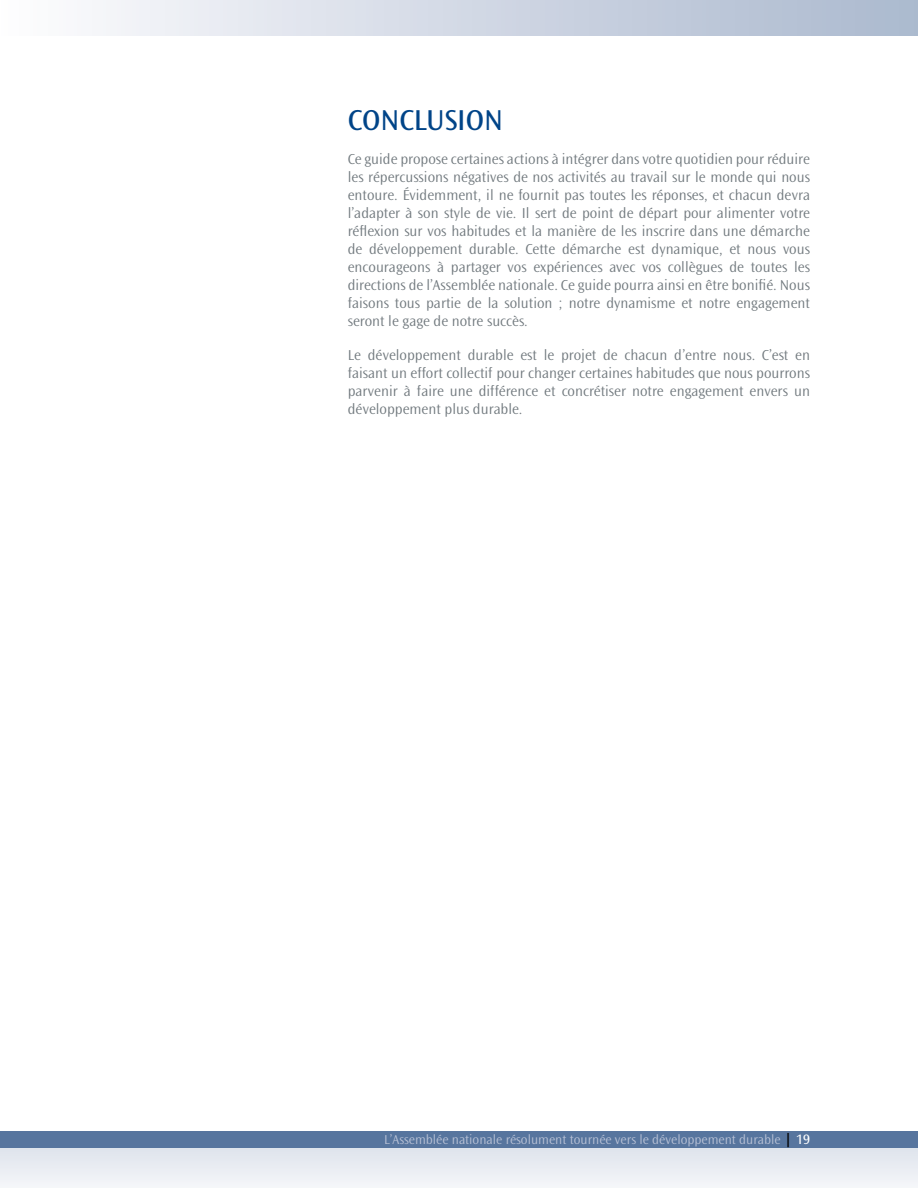
<style>
.page{position:relative;width:918px;height:1188px;background:#fff}
.page>*{position:absolute;margin:0;border:0;box-sizing:border-box;transform-origin:0 0}
.t1{font:30px "Ocean Sans";color:#048}
.t2{font:300 15px/18px "Ocean Sans Std";color:#70787d;text-align:justify}
.t3{font:300 13.5px "Ocean Sans Std";color:#b9c2d6}
.s1{font-weight:700;font-size:14.25px;color:#000}
.s2{font-weight:400;font-size:14.25px;color:#fff}
</style>
<div class="page">
<div style="left:0;top:1146px;width:918px;height:42px;background:#e9ecf2"></div>
<div style="left:0;top:0;width:918px;height:36px;background:linear-gradient(to right,#fdfcfe,#aab8ce)"></div>
<div style="left:0;top:1131px;width:918px;height:17px;background:#57759e"></div>
<h1 class="t1" style="left:348px;top:104px;width:157px">CONCLUSION</h1>
<p class="t2" style="left:348px;top:150px;width:464px">Ce guide propose certaines actions à intégrer dans votre quotidien pour réduire les répercussions négatives de nos activités au travail sur le monde qui nous entoure. Évidemment, il ne fournit pas toutes les réponses, et chacun devra l’adapter à son style de vie. Il sert de point de départ pour alimenter votre réflexion sur vos habitudes et la manière de les inscrire dans une démarche de développement durable. Cette démarche est dynamique, et nous vous encourageons à partager vos expériences avec vos collègues de toutes les directions de l’Assemblée nationale. Ce guide pourra ainsi en être bonifié. Nous faisons tous partie de la solution ; notre dynamisme et notre engagement seront le gage de notre succès.</p>
<p class="t2" style="left:348px;top:346px;width:464px">Le développement durable est le projet de chacun d’entre nous. C’est en faisant un effort collectif pour changer certaines habitudes que nous pourrons parvenir à faire une différence et concrétiser notre engagement envers un développement plus durable.</p>
<p class="t3" style="left:384px;top:1132px;width:427px">L’Assemblée nationale résolument tournée vers le développement durable <span class="s1">|</span> <span class="s2">19</span></p>
</div>
